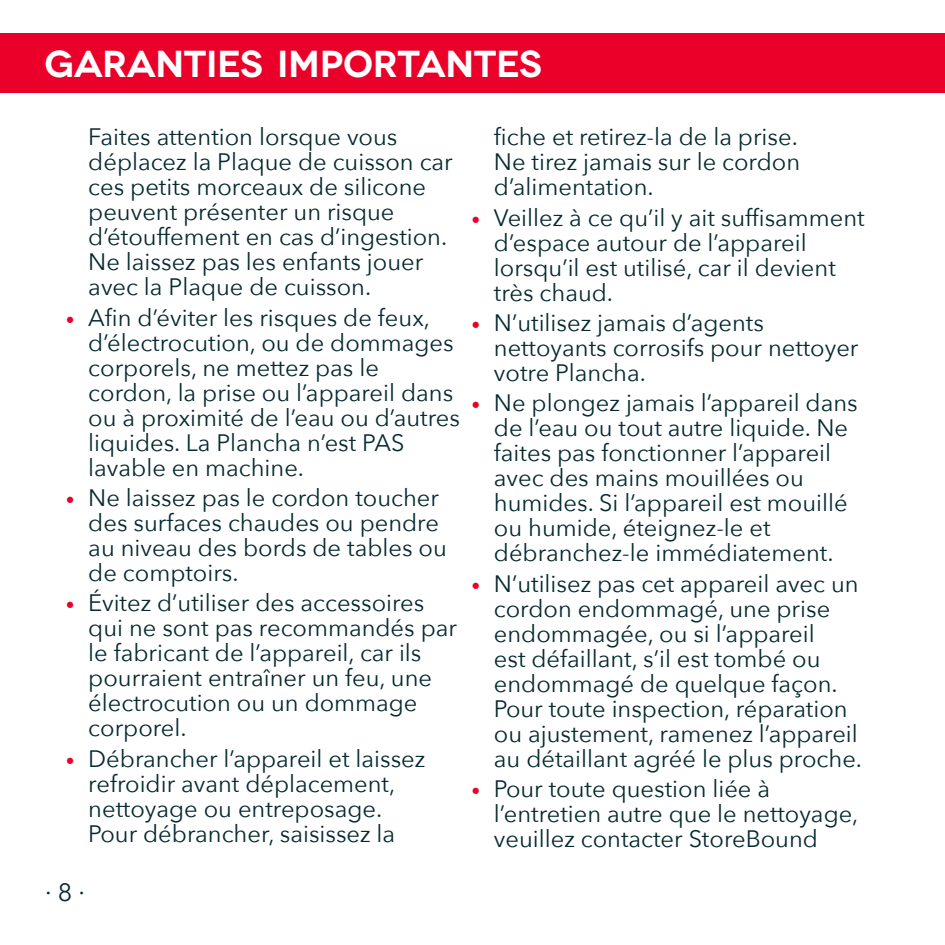
<style>
.page{position:relative;width:945px;height:945px;background:#fff}
.page>*{position:absolute;margin:0;border:0;box-sizing:border-box;transform-origin:0 0}
.t1{font:600 37.5px "Novecentowide";letter-spacing:-.01em;color:#fff}
.t2{font:25px "Avenir Next";color:#052a30}
.t3{font:23.75px/25px "Avenir Next";color:#052a30}
.s1{font-size:17.5px;color:#ea0029}
</style>
<div class="page">
<div style="left:0;top:34px;width:945px;height:59px;background:#ea0029"></div>
<h1 class="t1" style="left:45px;top:42px;width:499px">GARANTIES IMPORTANTES</h1>
<p class="t3" style="left:88px;top:123px;width:366px">Faites attention lorsque vous déplacez la Plaque de cuisson car ces petits morceaux de silicone peuvent présenter un risque d’étouffement en cas d’ingestion.<br>Ne laissez pas les enfants jouer avec la Plaque de cuisson.</p>
<p class="t3" style="left:88px;top:304px;width:373px;text-indent:-23px"><span class="s1">•</span> Afin d’éviter les risques de feux, d’électrocution, ou de dommages corporels, ne mettez pas le cordon, la prise ou l’appareil dans ou à proximité de l’eau ou d’autres liquides. La Plancha n’est PAS lavable en machine.</p>
<p class="t3" style="left:88px;top:484px;width:360px;text-indent:-23px"><span class="s1">•</span> Ne laissez pas le cordon toucher des surfaces chaudes ou pendre au niveau des bords de tables ou de comptoirs.</p>
<p class="t3" style="left:88px;top:590px;width:370px;text-indent:-23px"><span class="s1">•</span> Évitez d’utiliser des accessoires qui ne sont pas recommandés par le fabricant de l’appareil, car ils pourraient entraîner un feu, une électrocution ou un dommage corporel.</p>
<p class="t3" style="left:88px;top:745px;width:338px;text-indent:-23px"><span class="s1">•</span> Débrancher l’appareil et laissez refroidir avant déplacement, nettoyage ou entreposage.<br>Pour débrancher, saisissez la</p>
<p class="t3" style="left:494px;top:123px;width:308px;text-align:justify">fiche et retirez-la de la prise.<br>Ne tirez jamais sur le cordon d’alimentation.</p>
<p class="t3" style="left:494px;top:204px;width:372px;text-indent:-22px"><span class="s1">•</span> Veillez à ce qu’il y ait suffisamment d’espace autour de l’appareil lorsqu’il est utilisé, car il devient très chaud.</p>
<p class="t3" style="left:494px;top:309px;width:366px;text-indent:-22px"><span class="s1">•</span> N’utilisez jamais d’agents nettoyants corrosifs pour nettoyer votre Plancha.</p>
<p class="t3" style="left:494px;top:390px;width:365px;text-indent:-22px"><span class="s1">•</span> Ne plongez jamais l’appareil dans de l’eau ou tout autre liquide. Ne faites pas fonctionner l’appareil avec des mains mouillées ou humides. Si l’appareil est mouillé ou humide, éteignez-le et débranchez-le immédiatement.</p>
<p class="t3" style="left:494px;top:570px;width:370px;text-indent:-22px"><span class="s1">•</span> N’utilisez pas cet appareil avec un cordon endommagé, une prise endommagée, ou si l’appareil<br>est défaillant, s’il est tombé ou endommagé de quelque façon.<br>Pour toute inspection, réparation ou ajustement, ramenez l’appareil au détaillant agréé le plus proche.</p>
<p class="t3" style="left:494px;top:775px;width:366px;text-indent:-22px"><span class="s1">•</span> Pour toute question liée à l’entretien autre que le nettoyage, veuillez contacter StoreBound</p>
<p class="t2" style="left:45px;top:872px;width:41px">∙ 8 ∙</p>
</div>
